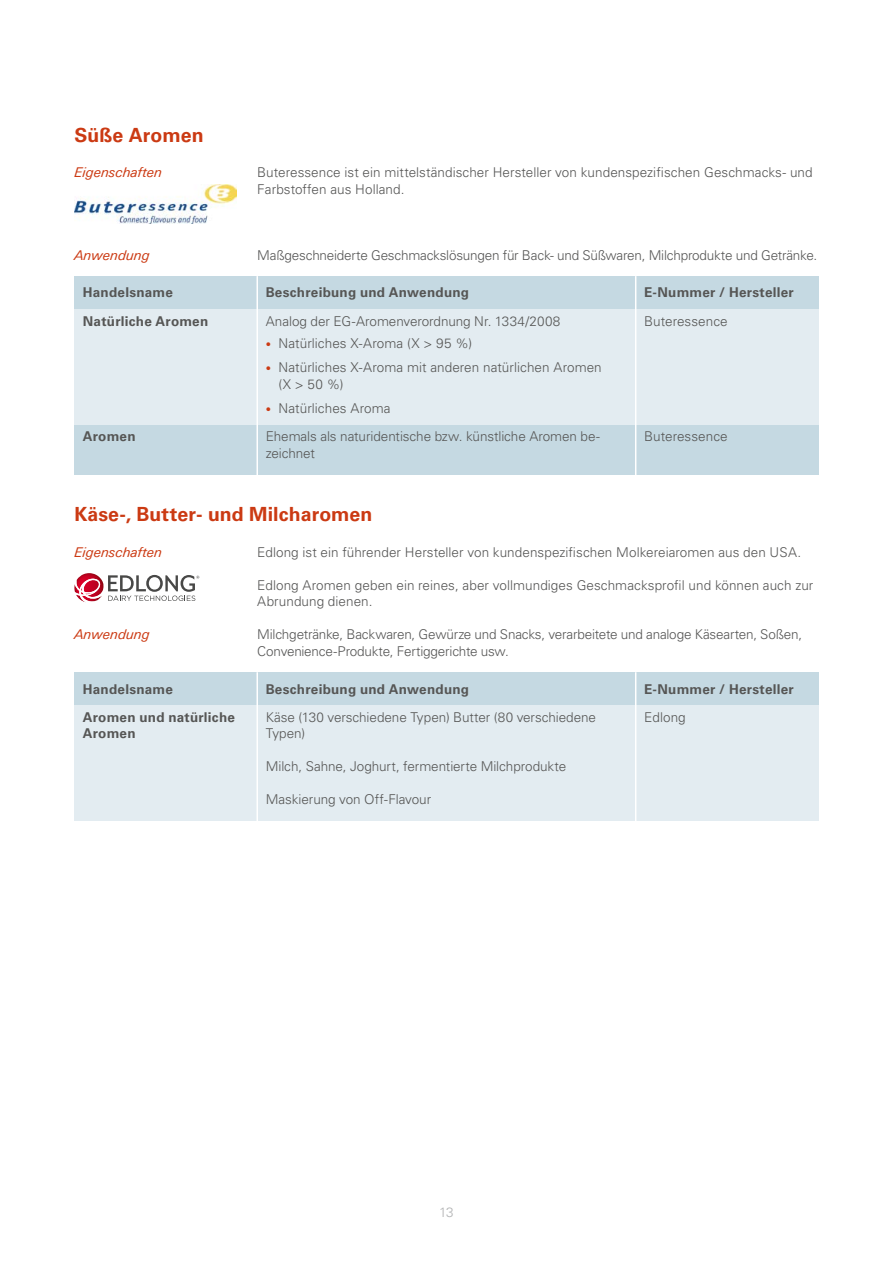
<style>
.page{position:relative;width:893px;height:1263px;background:#fff}
.page>*{position:absolute;margin:0;border:0;box-sizing:border-box;transform-origin:0 0}
.t1{font:700 19.5px "Univers LT Std";letter-spacing:.005em;color:#cb3a13}
.t2{font:300 13.5px/16.5px "Univers LT Std";color:#565655}
.t3{font:700 13.5px/16.5px "Univers LT Std";letter-spacing:.015em;color:#565655}
.t4{font:italic 13.5px "Univers Next Pro";letter-spacing:.005em;color:#cb3a13}
.t5{font:300 13.5px "Univers LT Std";color:#b1b2b3}
.s1{font-size:10.5px;color:#cb3a13}
</style>
<div class="page">
<img style="left:74px;top:185px;width:162px;height:38px">
<div style="left:74px;top:276px;width:745px;height:198px;background:#c5d9e2"></div>
<div style="left:74px;top:672px;width:745px;height:149px;background:#c5d9e2"></div>
<div style="left:74px;top:309px;width:745px;height:116px;background:#e3ecf1"></div>
<div style="left:74px;top:705px;width:745px;height:116px;background:#e3ecf1"></div>
<hr style="left:256px;top:276px;width:2px;height:215px;background:#fff">
<hr style="left:256px;top:672px;width:2px;height:165px;background:#fff">
<hr style="left:635px;top:276px;width:1px;height:215px;background:#fff">
<hr style="left:635px;top:672px;width:1px;height:165px;background:#fff">
<img style="left:82px;top:574px;width:14px;height:1px">
<svg style="left:75px;top:575px;width:124px;height:28px"></svg>
<h1 class="t1" style="left:74px;top:123px;width:131px">Süße Aromen</h1>
<p class="t4" style="left:74px;top:164px;width:89px">Eigenschaften</p>
<p class="t2" style="left:257px;top:164px;width:557px">Buteressence ist ein mittelständischer Hersteller von kundenspezifischen Geschmacks- und<br>Farbstoffen aus Holland.</p>
<p class="t4" style="left:74px;top:247px;width:77px">Anwendung</p>
<p class="t2" style="left:257px;top:247px;width:562px">Maßgeschneiderte Geschmackslösungen für Back- und Süßwaren, Milchprodukte und Getränke.</p>
<p class="t3" style="left:83px;top:285px;width:92px">Handelsname</p>
<p class="t3" style="left:266px;top:285px;width:205px">Beschreibung und Anwendung</p>
<p class="t3" style="left:644px;top:285px;width:151px">E-Nummer / Hersteller</p>
<p class="t3" style="left:83px;top:313px;width:127px">Natürliche Aromen</p>
<p class="t3" style="left:83px;top:428px;width:54px">Aromen</p>
<p class="t2" style="left:266px;top:313px;width:296px">Analog der EG-Aromenverordnung Nr. 1334/2008</p>
<p class="t2" style="left:266px;top:335px;width:208px"><span class="s1">•</span> Natürliches X-Aroma (X &gt; 95 %)</p>
<p class="t2" style="left:279px;top:359px;width:325px;text-indent:-13px"><span class="s1">•</span> Natürliches X-Aroma mit anderen natürlichen Aromen (X &gt; 50 %)</p>
<p class="t2" style="left:266px;top:394px;width:336px;line-height:28.5px"><span class="s1">•</span> Natürliches Aroma<br>Ehemals als naturidentische bzw. künstliche Aromen be-</p>
<p class="t2" style="left:266px;top:445px;width:51px">zeichnet</p>
<p class="t2" style="left:644px;top:313px;width:85px">Buteressence</p>
<p class="t2" style="left:644px;top:428px;width:85px">Buteressence</p>
<h1 class="t1" style="left:74px;top:503px;width:300px">Käse-, Butter- und Milcharomen</h1>
<p class="t4" style="left:74px;top:544px;width:89px">Eigenschaften</p>
<p class="t2" style="left:257px;top:544px;width:546px">Edlong ist ein führender Hersteller von kundenspezifischen Molkereiaromen aus den USA.</p>
<p class="t2" style="left:257px;top:577px;width:558px">Edlong Aromen geben ein reines, aber vollmundiges Geschmacksprofil und können auch zur<br>Abrundung dienen.</p>
<p class="t4" style="left:74px;top:626px;width:77px">Anwendung</p>
<p class="t2" style="left:257px;top:626px;width:546px">Milchgetränke, Backwaren, Gewürze und Snacks, verarbeitete und analoge Käsearten, Soßen,<br>Convenience-Produkte, Fertiggerichte usw.</p>
<p class="t3" style="left:83px;top:681px;width:92px">Handelsname</p>
<p class="t3" style="left:266px;top:681px;width:205px">Beschreibung und Anwendung</p>
<p class="t3" style="left:644px;top:681px;width:151px">E-Nummer / Hersteller</p>
<p class="t3" style="left:83px;top:709px;width:154px">Aromen und natürliche<br>Aromen</p>
<p class="t2" style="left:266px;top:709px;width:332px">Käse (130 verschiedene Typen) Butter (80 verschiedene<br>Typen)</p>
<p class="t2" style="left:266px;top:758px;width:302px">Milch, Sahne, Joghurt, fermentierte Milchprodukte</p>
<p class="t2" style="left:266px;top:791px;width:167px">Maskierung von Off-Flavour</p>
<p class="t2" style="left:644px;top:709px;width:43px">Edlong</p>
<p class="t5" style="left:439px;top:1204px;width:16px">13</p>
</div>
